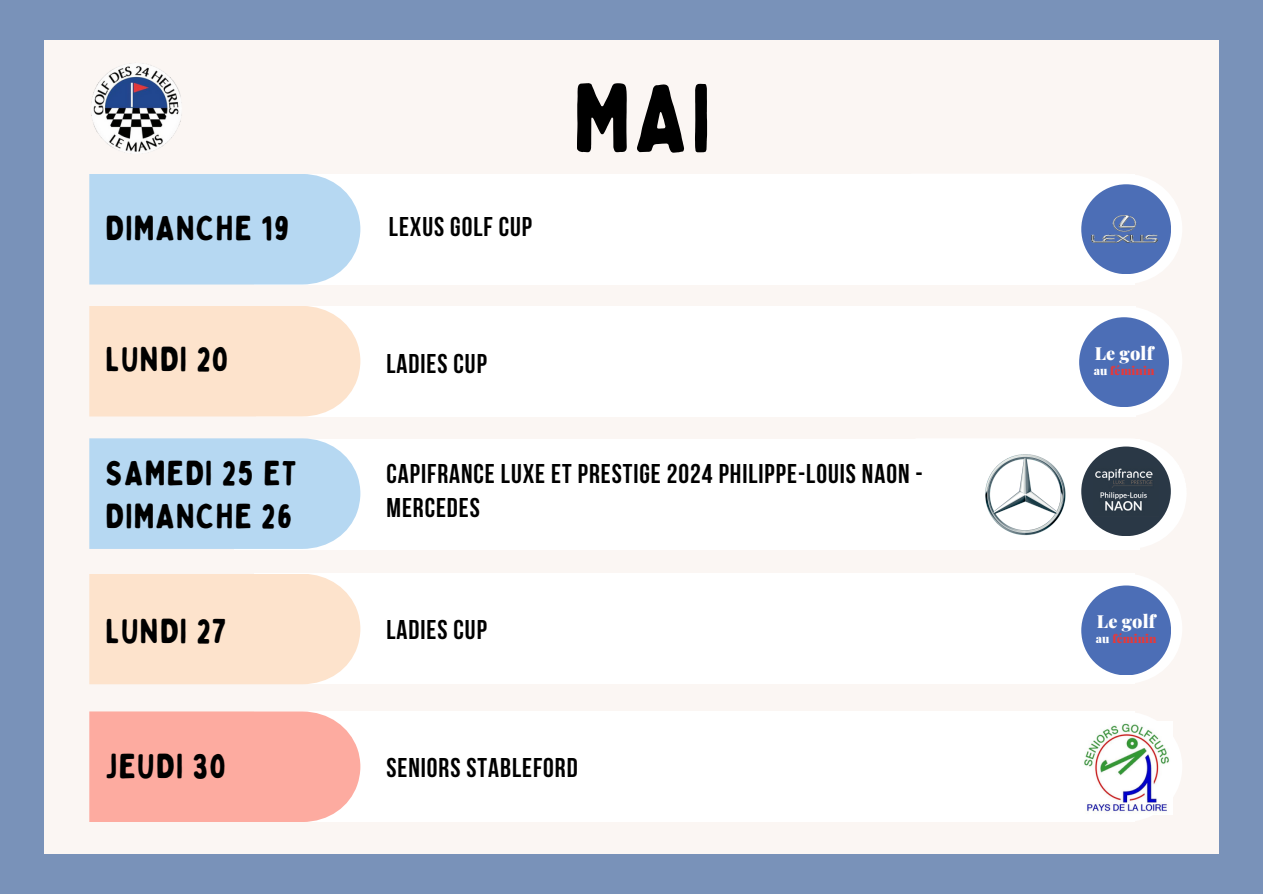
<style>
.page{position:relative;width:1263px;height:894px;background:#fff}
.page>*{position:absolute;margin:0;border:0;box-sizing:border-box;transform-origin:0 0}
.t1{font:96px "Bobby Jones Soft";color:#000}
.t2{font:34.5px/42.8px "Bobby Jones Soft";letter-spacing:.035em;color:#000}
.t3{font:700 27px/33.8px "Bebas Neue";letter-spacing:.035em;color:#000}
.t4{font:900 18px "Playfair Display";letter-spacing:.01em;color:#fff}
.t5{font:900 11.85px "Playfair Display";letter-spacing:.01em;color:#e6393a}
.s1{color:#fff}
</style>
<div class="page">
<div style="left:0;top:0;width:1263px;height:893px;background:#7992b9"></div>
<div style="left:44px;top:40px;width:1175px;height:813px;background:#fbf6f3"></div>
<div style="left:256px;top:306px;width:879px;height:110px;background:#fff"></div>
<svg style="left:1079px;top:306px;width:103px;height:110px"></svg>
<div style="left:89px;top:306px;width:271px;height:110px;background:#fde3cc"></div>
<div style="left:234px;top:439px;width:905px;height:110px;background:#fff"></div>
<div style="left:89px;top:438px;width:271px;height:110px;background:#b6d8f2"></div>
<img style="left:91px;top:63px;width:91px;height:90px">
<div style="left:1079px;top:317px;width:90px;height:90px;background:#4c6eb6;border-radius:50%"></div>
<svg style="left:1098px;top:439px;width:88px;height:109px"></svg>
<img style="left:1098px;top:466px;width:60px;height:50px">
<div style="left:254px;top:711px;width:881px;height:110px;background:#fff"></div>
<div style="left:89px;top:711px;width:271px;height:110px;background:#fdaba0"></div>
<svg style="left:1135px;top:713px;width:47px;height:108px"></svg>
<div style="left:254px;top:573px;width:881px;height:110px;background:#fff"></div>
<svg style="left:1081px;top:575px;width:101px;height:107px"></svg>
<div style="left:89px;top:574px;width:271px;height:110px;background:#fde3cc"></div>
<div style="left:1081px;top:585px;width:90px;height:90px;background:#4c6eb6;border-radius:50%"></div>
<div style="left:254px;top:174px;width:881px;height:110px;background:#fff"></div>
<svg style="left:1081px;top:175px;width:101px;height:108px"></svg>
<div style="left:89px;top:174px;width:271px;height:110px;background:#b6d8f2"></div>
<div style="left:1081px;top:184px;width:90px;height:90px;background:#4c6eb6;border-radius:50%"></div>
<img style="left:1084px;top:206px;width:74px;height:45px">
<img style="left:1084px;top:721px;width:88px;height:93px">
<img style="left:985px;top:454px;width:113px;height:82px">
<p class="t2" style="left:106px;top:207px;width:186px">DIMANCHE 19</p>
<p class="t3" style="left:389px;top:212px;width:145px">LEXUS GOLF CUP</p>
<p class="t2" style="left:106px;top:338px;width:124px">LUNDI 20</p>
<p class="t3" style="left:386px;top:349px;width:102px">LADIES CUP</p>
<h1 class="t1" style="left:573px;top:59px;width:139px">MAI</h1>
<p class="t2" style="left:106px;top:452px;width:193px">SAMEDI 25 ET<br>DIMANCHE 26</p>
<p class="t3" style="left:386px;top:459px;width:538px">CAPIFRANCE LUXE ET PRESTIGE 2024 PHILIPPE-LOUIS NAON -<br>MERCEDES</p>
<p class="t2" style="left:106px;top:610px;width:122px">LUNDI 27</p>
<p class="t3" style="left:386px;top:615px;width:102px">LADIES CUP</p>
<p class="t2" style="left:106px;top:745px;width:121px">JEUDI 30</p>
<p class="t3" style="left:386px;top:752px;width:193px">SENIORS STABLEFORD</p>
<p class="t4" style="left:1095px;top:340px;width:60px">Le golf</p>
<p class="t5" style="left:1094px;top:361px;width:62px"><span class="s1">au</span> féminin</p>
<p class="t4" style="left:1097px;top:608px;width:60px">Le golf</p>
<p class="t5" style="left:1096px;top:629px;width:62px"><span class="s1">au</span> féminin</p>
</div>
